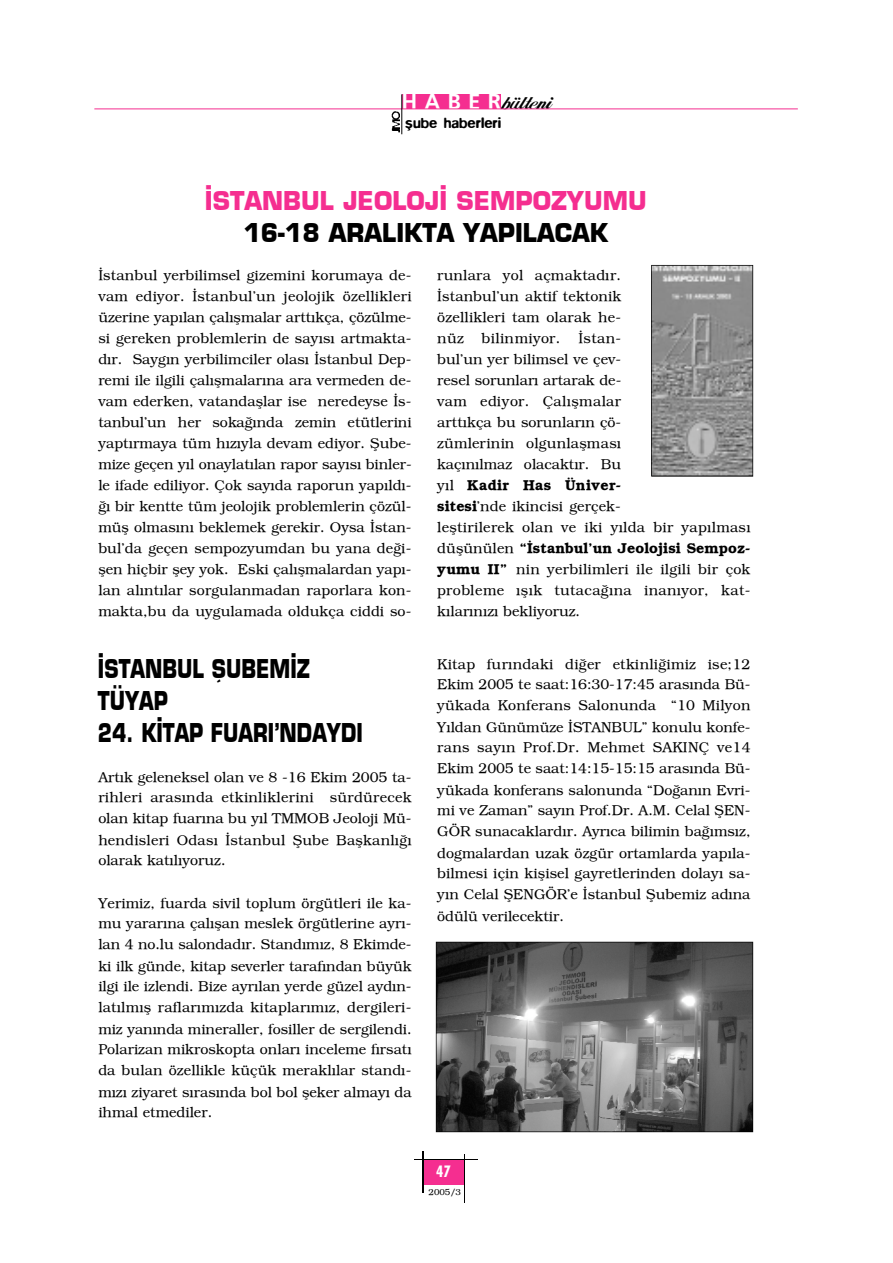
<style>
.page{position:relative;width:893px;height:1263px;background:#fff}
.page>*{position:absolute;margin:0;border:0;box-sizing:border-box;transform-origin:0 0}
.t1{font:700 27px/32.4px "Eurostile";color:#000;scale:.78 1}
.t2{font:700 27px "Eurostile";color:#f52e90;scale:.95 1}
.t3{font:700 27px "Eurostile";color:#000;scale:.95 1}
.t4{font:21px "Alice Script";color:#000}
.t5{font:500 15px "Blur";color:#000}
.t6{font:700 condensed 15px "Futura";color:#fff}
.t7{font:14.25px/21px "Bookman";letter-spacing:.01em;color:#000;text-align:justify}
.t8{font:8.7px "Bookman";color:#000}
.s1{font-family:"Frugal Sans";font-weight:700;font-size:22.5px;color:#fff}
.s2{font-weight:700}
</style>
<div class="page">
<div style="left:422px;top:1160px;width:42px;height:24px;background:#f52e90"></div>
<hr style="left:422px;top:1151px;width:1px;height:41px;background:#000">
<hr style="left:464px;top:1154px;width:1px;height:49px;background:#000">
<hr style="left:414px;top:1160px;width:64px;height:1px;background:#000">
<svg style="left:391px;top:112px;width:9px;height:20px"></svg>
<div style="left:402px;top:94px;width:98px;height:15px;background:#f52e90"></div>
<hr style="left:94px;top:109px;width:703px;height:1px;background:#f52e90">
<hr style="left:401px;top:94px;width:1px;height:40px;background:#000">
<svg style="left:436px;top:942px;width:317px;height:190px;background:#656565"></svg>
<svg style="left:651px;top:265px;width:102px;height:212px;background:#8f8f8f"></svg>
<h2 class="t4" style="left:401px;top:89px;width:150px"><span class="s1">H A B E R</span>bülteni</h2>
<p class="t5" style="left:405px;top:114px;width:98px">flube haberleri</p>
<h1 class="t2" style="left:205px;top:188px;width:466px">‹STANBUL JEOLOJ‹ SEMPOZYUMU</h1>
<h1 class="t3" style="left:243px;top:221px;width:385px">16-18 ARALIKTA YAPILACAK</h1>
<p class="t7" style="left:98px;top:264px;width:315px">‹stanbul yerbilimsel gizemini korumaya de&shy;vam ediyor. ‹stanbul’un jeolojik özellikleri üzerine yap›lan çal›flmalar artt›kça, çözülme&shy;si gereken problemlerin de say›s› artmakta&shy;d›r. Sayg›n yerbilimciler olas› ‹stanbul Dep&shy;remi ile ilgili çal›flmalar›na ara vermeden de&shy;vam ederken, vatandafllar ise neredeyse ‹s&shy;tanbul’un her soka¤›nda zemin etütlerini yapt›rmaya tüm h›z›yla devam ediyor. fiube&shy;mize geçen y›l onaylat›lan rapor say›s› binler&shy;le ifade ediliyor. Çok say›da raporun yap›ld›- ¤› bir kentte tüm jeolojik problemlerin çözül&shy;müfl olmas›n› beklemek gerekir. Oysa ‹stan&shy;bul’da geçen sempozyumdan bu yana de¤i&shy;flen hiçbir fley yok. Eski çal›flmalardan yap›- lan al›nt›lar sorgulanmadan raporlara kon&shy;makta,bu da uygulamada oldukça ciddi so-</p>
<p class="t7" style="left:437px;top:264px;width:186px">runlara yol açmaktad›r. ‹stanbul’un aktif tektonik özellikleri tam olarak he&shy;nüz bilinmiyor.</p>
<p class="t7" style="left:437px;top:327px;width:315px;text-align:left;text-indent:141px">‹stan-<br>bul’un yer bilimsel ve çev-<br>resel sorunlar› artarak de-<br>vam ediyor. Çal›flmalar<br>artt›kça bu sorunlar›n çö-<br>zümlerinin olgunlaflmas›<br>kaç›n›lmaz olacakt›r. Bu<br>y›l <span class="s2">Kadir Has Üniver-<br>sitesi</span>’nde ikincisi gerçek-<br>lefltirilerek olan ve iki y›lda bir yap›lmas› düflünülen <span class="s2">“‹stanbul’un Jeolojisi Sempoz&shy;yumu II”</span> nin yerbilimleri ile ilgili bir çok probleme ›fl›k tutaca¤›na inan›yor, kat&shy;k›lar›n›z› bekliyoruz.</p>
<h1 class="t1" style="left:98px;top:653px;width:273px">‹STANBUL fiUBEM‹Z<br>TÜYAP</h1>
<h1 class="t1" style="left:98px;top:718px;width:341px">24. K‹TAP FUARI’NDAYDI</h1>
<p class="t7" style="left:98px;top:766px;width:315px">Art›k geleneksel olan ve 8 -16 Ekim 2005 ta&shy;rihleri aras›nda etkinliklerini sürdürecek olan kitap fuar›na bu y›l TMMOB Jeoloji Mü&shy;hendisleri Odas› ‹stanbul fiube Baflkanl›¤› olarak kat›l›yoruz.</p>
<p class="t7" style="left:98px;top:892px;width:315px">Yerimiz, fuarda sivil toplum örgütleri ile ka&shy;mu yarar›na çal›flan meslek örgütlerine ayr›- lan 4 no.lu salondad›r. Stand›m›z, 8 Ekimde&shy;ki ilk günde, kitap severler taraf›ndan büyük ilgi ile izlendi. Bize ayr›lan yerde güzel ayd›n&shy;lat›lm›fl raflar›m›zda kitaplar›m›z, dergileri&shy;miz yan›nda mineraller, fosiller de sergilendi.<br>Polarizan mikroskopta onlar› inceleme f›rsat› da bulan özellikle küçük merakl›lar stand›- m›z› ziyaret s›ras›nda bol bol fleker almay› da ihmal etmediler.</p>
<p class="t7" style="left:437px;top:653px;width:315px">Kitap fur›ndaki di¤er etkinli¤imiz ise;12<br>Ekim 2005 te saat:16:30-17:45 aras›nda Bü&shy;yükada Konferans Salonunda “10 Milyon Y›ldan Günümüze ‹STANBUL” konulu konfe&shy;rans say›n Prof.Dr. Mehmet SAKINÇ ve14<br>Ekim 2005 te saat:14:15-15:15 aras›nda Bü&shy;yükada konferans salonunda “Do¤an›n Evri&shy;mi ve Zaman” say›n Prof.Dr. A.M. Celal fiEN-GÖR sunacaklard›r. Ayr›ca bilimin ba¤›ms›z, dogmalardan uzak özgür ortamlarda yap›la&shy;bilmesi için kiflisel gayretlerinden dolay› sa&shy;y›n Celal fiENGÖR’e ‹stanbul fiubemiz ad›na ödülü verilecektir.</p>
<p class="t6" style="left:436px;top:1162px;width:16px">47</p>
<p class="t8" style="left:428px;top:1187px;width:34px">2005/3</p>
</div>
